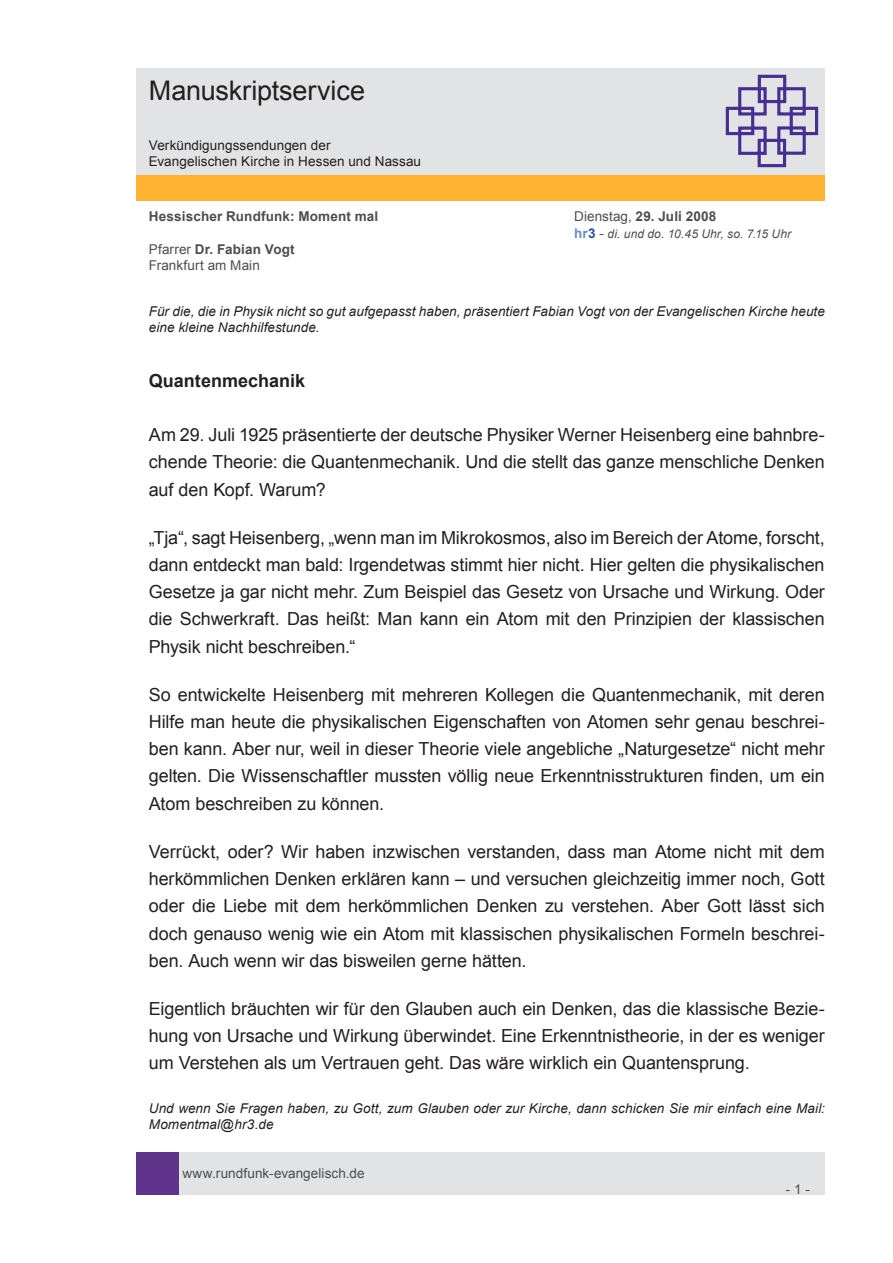
<style>
.page{position:relative;width:893px;height:1263px;background:#fff}
.page>*{position:absolute;margin:0;border:0;box-sizing:border-box;transform-origin:0 0}
.t1{font:27px "Arial";letter-spacing:-.005em;color:#231f20}
.t2{font:18px/27.2px "Arial";letter-spacing:-.005em;color:#231f20;text-align:justify}
.Überschrift{font:700 18px "Arial";color:#231f20}
.Mod{font:italic 13.5px/16.2px "Arial";letter-spacing:.005em;color:#231f20}
.t3{font:700 13.5px "Arial";letter-spacing:.015em;color:#4d4d4d}
.t4{font:13.5px/16.2px "Arial";letter-spacing:.005em;color:#231f20}
.t5{font:13.5px "Arial";letter-spacing:.005em;color:#4d4d4d}
.t6{font:italic 12px "Arial";letter-spacing:.01em;color:#4d4d4d}
.s1{font-weight:400}
.s2{font-weight:700;font-style:normal;font-size:13.5px;color:#688bc0}
.s3{font-weight:700;font-style:normal;font-size:13.5px;color:#2f4fa1}
.s4{font-style:normal;font-size:13.5px}
</style>
<div class="page">
<div style="left:179px;top:1152px;width:646px;height:43px;background:#e2e3e4"></div>
<div style="left:136px;top:1152px;width:43px;height:43px;background:#5f348a"></div>
<div style="left:136px;top:175px;width:689px;height:26px;background:#ffb132"></div>
<div style="left:136px;top:68px;width:689px;height:106px;background:#e2e3e4"></div>
<svg style="left:725px;top:74px;width:94px;height:94px"></svg>
<p class="t1" style="left:149px;top:73px;width:218px">Manuskriptservice</p>
<p class="t4" style="left:149px;top:137px;width:274px">Verkündigungssendungen der<br>Evangelischen Kirche in Hessen und Nassau</p>
<p class="t3" style="left:149px;top:208px;width:231px">Hessischer Rundfunk: Moment mal</p>
<p class="t3" style="left:574px;top:208px;width:144px"><span class="s1">Dienstag,</span> 29. Juli 2008</p>
<p class="t6" style="left:574px;top:226px;width:219px"><span class="s2">hr</span><span class="s3">3</span> <span class="s4">-</span> di. und do. 10.45 Uhr, so. 7.15 Uhr</p>
<p class="t3" style="left:149px;top:240px;width:147px"><span class="s1">Pfarrer</span> Dr. Fabian Vogt</p>
<p class="t5" style="left:149px;top:256px;width:113px">Frankfurt am Main</p>
<p class="Mod" style="left:149px;top:303px;width:678px">Für die, die in Physik nicht so gut aufgepasst haben, präsentiert Fabian Vogt von der Evangelischen Kirche heute eine kleine Nachhilfestunde.</p>
<p class="Überschrift" style="left:149px;top:368px;width:158px">Quantenmechanik</p>
<p class="t2" style="left:149px;top:421px;width:678px">Am 29. Juli 1925 präsentierte der deutsche Physiker Werner Heisenberg eine bahnbre&shy;chende Theorie: die Quantenmechanik. Und die stellt das ganze menschliche Denken auf den Kopf. Warum?</p>
<p class="t2" style="left:149px;top:524px;width:678px">„Tja“, sagt Heisenberg, „wenn man im Mikrokosmos, also im Bereich der Atome, forscht, dann entdeckt man bald: Irgendetwas stimmt hier nicht. Hier gelten die physikalischen Gesetze ja gar nicht mehr. Zum Beispiel das Gesetz von Ursache und Wirkung. Oder die Schwerkraft. Das heißt: Man kann ein Atom mit den Prinzipien der klassischen Physik nicht beschreiben.“</p>
<p class="t2" style="left:149px;top:681px;width:678px">So entwickelte Heisenberg mit mehreren Kollegen die Quantenmechanik, mit deren Hilfe man heute die physikalischen Eigenschaften von Atomen sehr genau beschrei&shy;ben kann. Aber nur, weil in dieser Theorie viele angebliche „Naturgesetze“ nicht mehr gelten. Die Wissenschaftler mussten völlig neue Erkenntnisstrukturen finden, um ein Atom beschreiben zu können.</p>
<p class="t2" style="left:149px;top:838px;width:678px">Verrückt, oder? Wir haben inzwischen verstanden, dass man Atome nicht mit dem herkömmlichen Denken erklären kann – und versuchen gleichzeitig immer noch, Gott oder die Liebe mit dem herkömmlichen Denken zu verstehen. Aber Gott lässt sich doch genauso wenig wie ein Atom mit klassischen physikalischen Formeln beschrei&shy;ben. Auch wenn wir das bisweilen gerne hätten.</p>
<p class="t2" style="left:149px;top:995px;width:678px">Eigentlich bräuchten wir für den Glauben auch ein Denken, das die klassische Bezie&shy;hung von Ursache und Wirkung überwindet. Eine Erkenntnistheorie, in der es weniger um Verstehen als um Vertrauen geht. Das wäre wirklich ein Quantensprung.</p>
<p class="Mod" style="left:149px;top:1100px;width:677px">Und wenn Sie Fragen haben, zu Gott, zum Glauben oder zur Kirche, dann schicken Sie mir einfach eine Mail:<br>Momentmal@hr3.de</p>
<p class="t5" style="left:182px;top:1164px;width:184px">www.rundfunk-evangelisch.de</p>
<p class="t5" style="left:786px;top:1180px;width:26px">- 1 -</p>
</div>
